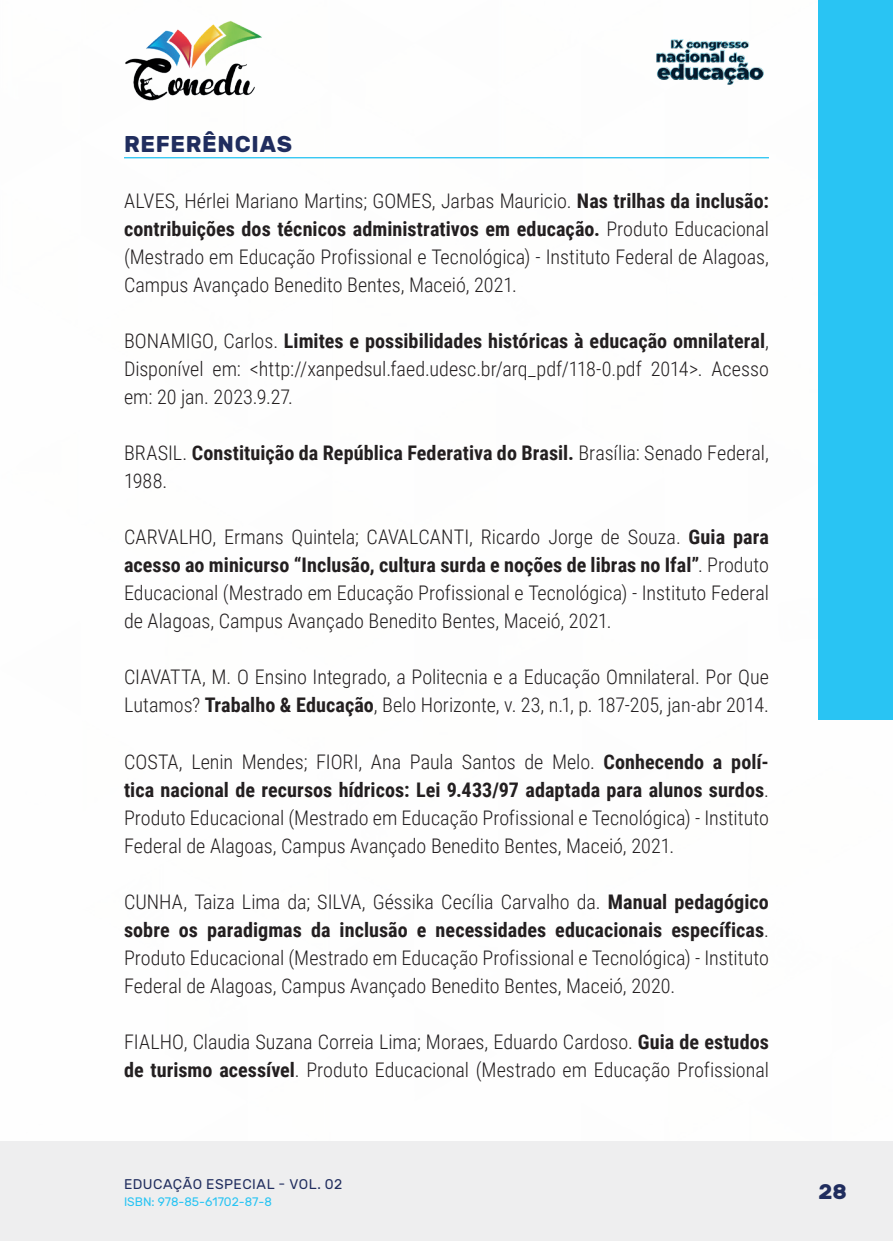
<style>
.page{position:relative;width:893px;height:1241px;background:#fff}
.page>*{position:absolute;margin:0;border:0;box-sizing:border-box;transform-origin:0 0}
._10_SUBTITULO{font:700 22.75px "Rubik";letter-spacing:.03em;color:#202d5e}
.t1{font:700 21px "Rubik";color:#202d5e}
._17_REFERENCIAS{font:300 20.12px/28px "Roboto Condensed";color:#231f20;text-align:justify}
._17_REFERENCIAS-2{font:700 20.12px/28px "Roboto Condensed";letter-spacing:.005em;color:#231f20}
.t2{font:14px "Rubik";letter-spacing:.035em;color:#202d5e}
.t3{font:12.25px "Rubik";color:#29c4f3}
.s1{font-weight:700}
.s2{font-weight:300}
</style>
<div class="page">
<div style="left:0;top:1141px;width:893px;height:99px;background:#eeeeef"></div>
<div style="left:819px;top:0;width:74px;height:719px;background:#29c4f3"></div>
<img style="left:125px;top:20px;width:137px;height:81px">
<img style="left:656px;top:39px;width:108px;height:46px">
<hr style="left:124px;top:157px;width:645px;height:1px;background:#29c4f3">
<p class="_10_SUBTITULO" style="left:124px;top:131px;width:170px">REFERÊNCIAS</p>
<p class="_17_REFERENCIAS" style="left:124px;top:186px;width:646px">ALVES, Hérlei Mariano Martins; GOMES, Jarbas Mauricio. <span class="s1">Nas trilhas da inclusão: contribuições dos técnicos administrativos em educação.</span> Produto Educacional (Mestrado em Educação Profissional e Tecnológica) - Instituto Federal de Alagoas, Campus Avançado Benedito Bentes, Maceió, 2021.</p>
<p class="_17_REFERENCIAS" style="left:124px;top:326px;width:646px">BONAMIGO, Carlos. <span class="s1">Limites e possibilidades históricas à educação omnilateral</span>, Disponível em: &lt;http://xanpedsul.faed.udesc.br/arq_pdf/118-0.pdf 2014&gt;. Acesso em: 20 jan. 2023.9.27.</p>
<p class="_17_REFERENCIAS-2" style="left:124px;top:438px;width:646px"><span class="s2">BRASIL.</span> Constituição da República Federativa do Brasil. <span class="s2">Brasília: Senado Federal,<br>1988.</span></p>
<p class="_17_REFERENCIAS" style="left:124px;top:522px;width:646px">CARVALHO, Ermans Quintela; CAVALCANTI, Ricardo Jorge de Souza. <span class="s1">Guia para acesso ao minicurso “Inclusão, cultura surda e noções de libras no Ifal”</span>. Produto Educacional (Mestrado em Educação Profissional e Tecnológica) - Instituto Federal de Alagoas, Campus Avançado Benedito Bentes, Maceió, 2021.</p>
<p class="_17_REFERENCIAS" style="left:124px;top:662px;width:646px">CIAVATTA, M. O Ensino Integrado, a Politecnia e a Educação Omnilateral. Por Que<br>Lutamos? <span class="s1">Trabalho &amp; Educação</span>, Belo Horizonte, v. 23, n.1, p. 187-205, jan-abr 2014.</p>
<p class="_17_REFERENCIAS" style="left:124px;top:746px;width:646px">COSTA, Lenin Mendes; FIORI, Ana Paula Santos de Melo. <span class="s1">Conhecendo a polí&shy;tica nacional de recursos hídricos: Lei 9.433/97 adaptada para alunos surdos</span>.<br>Produto Educacional (Mestrado em Educação Profissional e Tecnológica) - Instituto Federal de Alagoas, Campus Avançado Benedito Bentes, Maceió, 2021.</p>
<p class="_17_REFERENCIAS" style="left:124px;top:886px;width:646px">CUNHA, Taiza Lima da; SILVA, Géssika Cecília Carvalho da. <span class="s1">Manual pedagógico sobre os paradigmas da inclusão e necessidades educacionais específicas</span>.<br>Produto Educacional (Mestrado em Educação Profissional e Tecnológica) - Instituto Federal de Alagoas, Campus Avançado Benedito Bentes, Maceió, 2020.</p>
<p class="_17_REFERENCIAS" style="left:124px;top:1026px;width:646px">FIALHO, Claudia Suzana Correia Lima; Moraes, Eduardo Cardoso. <span class="s1">Guia de estudos de turismo acessível</span>. Produto Educacional (Mestrado em Educação Profissional</p>
<p class="t2" style="left:124px;top:1175px;width:220px">EDUCAÇÃO ESPECIAL - VOL. 02</p>
<p class="t3" style="left:124px;top:1194px;width:149px">ISBN: 978-85-61702-87-8</p>
<p class="t1" style="left:819px;top:1179px;width:30px">28</p>
</div>
